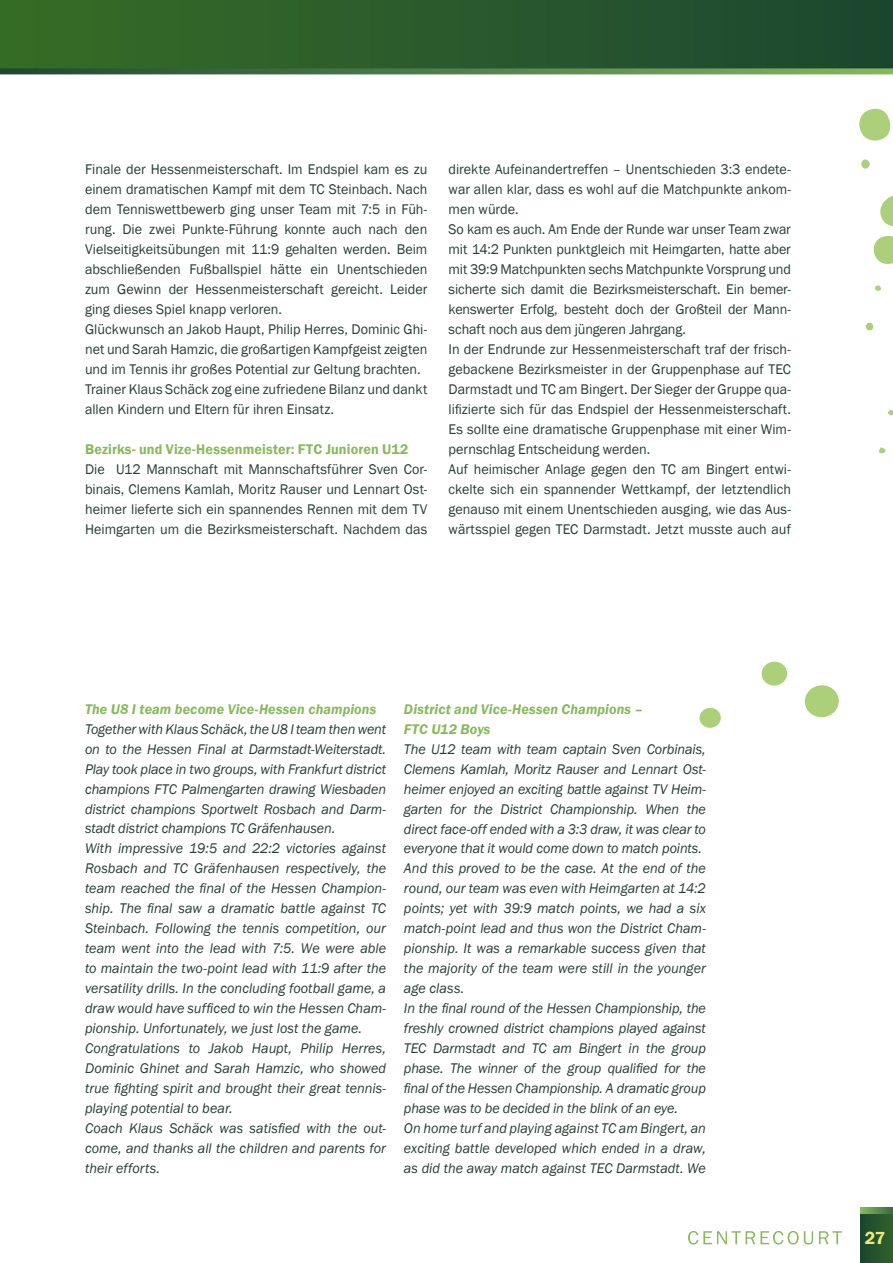
<style>
.page{position:relative;width:893px;height:1263px;background:#fff}
.page>*{position:absolute;margin:0;border:0;box-sizing:border-box;transform-origin:0 0}
.t1{font:600 18px "Franklin Gothic";color:#ebeb7a}
.t2{font:italic 14.4px/20px "Franklin Gothic";color:#2a3c33}
.t3{font:14.4px/20px "Franklin Gothic";color:#2a3c33}
.t4{font:italic 600 14.4px/20px "Franklin Gothic";letter-spacing:.01em;color:#88b95b}
.t5{font:600 14.4px "Franklin Gothic";letter-spacing:.01em;color:#88b95b}
</style>
<div class="page">
<div style="left:861px;top:1213px;width:32px;height:50px;background:linear-gradient(to right,#1c4630,#30612b)"></div>
<svg style="left:688px;top:1231px;width:154px;height:13px"></svg>
<div style="left:0;top:0;width:893px;height:72px;background:linear-gradient(to right,#376d26,#1d4731)"></div>
<svg style="left:0;top:68px;width:852px;height:6px;background:#4c7a46"></svg>
<svg style="left:852px;top:0;width:41px;height:1236px"></svg>
<svg style="left:804px;top:685px;width:35px;height:33px"></svg>
<svg style="left:699px;top:707px;width:22px;height:21px"></svg>
<svg style="left:761px;top:661px;width:27px;height:25px"></svg>
<p class="t3" style="left:85px;top:159px;width:344px">Finale der Hessenmeisterschaft. Im Endspiel kam es zu einem dramatischen Kampf mit dem TC Steinbach. Nach dem Tenniswettbewerb ging unser Team mit 7:5 in Füh&shy;rung. Die zwei Punkte-Führung konnte auch nach den Vielseitigkeitsübungen mit 11:9 gehalten werden. Beim abschließenden Fußballspiel hätte ein Unentschieden zum Gewinn der Hessenmeisterschaft gereicht. Leider ging dieses Spiel knapp verloren.<br>Glückwunsch an Jakob Haupt, Philip Herres, Dominic Ghi&shy;net und Sarah Hamzic, die großartigen Kampfgeist zeigten und im Tennis ihr großes Potential zur Geltung brachten.<br>Trainer Klaus Schäck zog eine zufriedene Bilanz und dankt allen Kindern und Eltern für ihren Einsatz.</p>
<p class="t5" style="left:85px;top:440px;width:325px">Bezirks- und Vize-Hessenmeister: FTC Junioren U12</p>
<p class="t3" style="left:85px;top:459px;width:344px;text-align:justify">Die U12 Mannschaft mit Mannschaftsführer Sven Cor&shy;binais, Clemens Kamlah, Moritz Rauser und Lennart Ost&shy;heimer lieferte sich ein spannendes Rennen mit dem TV Heimgarten um die Bezirksmeisterschaft. Nachdem das</p>
<p class="t3" style="left:449px;top:159px;width:344px">direkte Aufeinandertreffen – Unentschieden 3:3 endete&shy;war allen klar, dass es wohl auf die Matchpunkte ankom&shy;men würde.<br>So kam es auch. Am Ende der Runde war unser Team zwar mit 14:2 Punkten punktgleich mit Heimgarten, hatte aber mit 39:9 Matchpunkten sechs Matchpunkte Vorsprung und sicherte sich damit die Bezirksmeisterschaft. Ein bemer&shy;kenswerter Erfolg, besteht doch der Großteil der Mann&shy;schaft noch aus dem jüngeren Jahrgang.<br>In der Endrunde zur Hessenmeisterschaft traf der frisch&shy;gebackene Bezirksmeister in der Gruppenphase auf TEC Darmstadt und TC am Bingert. Der Sieger der Gruppe qua&shy;lifizierte sich für das Endspiel der Hessenmeisterschaft.<br>Es sollte eine dramatische Gruppenphase mit einer Wim&shy;pernschlag Entscheidung werden.<br>Auf heimischer Anlage gegen den TC am Bingert entwi&shy;ckelte sich ein spannender Wettkampf, der letztendlich genauso mit einem Unentschieden ausging, wie das Aus&shy;wärtsspiel gegen TEC Darmstadt. Jetzt musste auch auf</p>
<p class="t4" style="left:85px;top:699px;width:293px">The U8 I team become Vice-Hessen champions</p>
<p class="t2" style="left:85px;top:719px;width:303px">Together with Klaus Schäck, the U8 I team then went on to the Hessen Final at Darmstadt-Weiterstadt.<br>Play took place in two groups, with Frankfurt district champions FTC Palmengarten drawing Wiesbaden district champions Sportwelt Rosbach and Darm&shy;stadt district champions TC Gräfenhausen.<br>With impressive 19:5 and 22:2 victories against Rosbach and TC Gräfenhausen respectively, the team reached the final of the Hessen Champion&shy;ship. The final saw a dramatic battle against TC Steinbach. Following the tennis competition, our team went into the lead with 7:5. We were able to maintain the two-point lead with 11:9 after the versatility drills. In the concluding football game, a draw would have sufficed to win the Hessen Cham&shy;pionship. Unfortunately, we just lost the game.<br>Congratulations to Jakob Haupt, Philip Herres, Dominic Ghinet and Sarah Hamzic, who showed true fighting spirit and brought their great tennis&shy;playing potential to bear.<br>Coach Klaus Schäck was satisfied with the out&shy;come, and thanks all the children and parents for their efforts.</p>
<p class="t4" style="left:404px;top:699px;width:241px">District and Vice-Hessen Champions –<br>FTC U12 Boys</p>
<p class="t2" style="left:404px;top:739px;width:303px">The U12 team with team captain Sven Corbinais, Clemens Kamlah, Moritz Rauser and Lennart Ost&shy;heimer enjoyed an exciting battle against TV Heim&shy;garten for the District Championship. When the direct face-off ended with a 3:3 draw, it was clear to everyone that it would come down to match points.<br>And this proved to be the case. At the end of the round, our team was even with Heimgarten at 14:2 points; yet with 39:9 match points, we had a six match-point lead and thus won the District Cham&shy;pionship. It was a remarkable success given that the majority of the team were still in the younger age class.<br>In the final round of the Hessen Championship, the freshly crowned district champions played against TEC Darmstadt and TC am Bingert in the group phase. The winner of the group qualified for the final of the Hessen Championship. A dramatic group phase was to be decided in the blink of an eye.<br>On home turf and playing against TC am Bingert, an exciting battle developed which ended in a draw, as did the away match against TEC Darmstadt. We</p>
<p class="t1" style="left:865px;top:1226px;width:22px">27</p>
</div>
